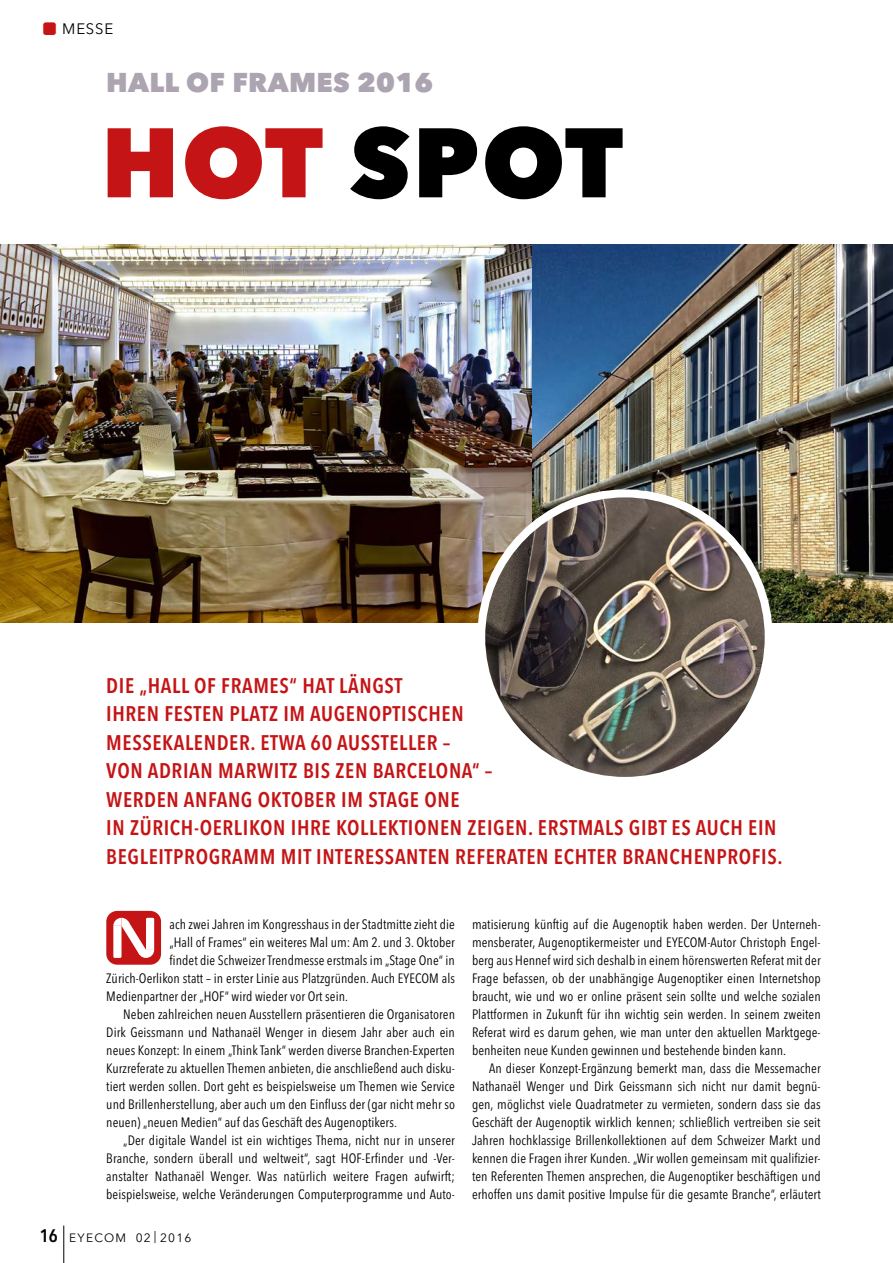
<style>
.page{position:relative;width:893px;height:1263px;background:#fff}
.page>*{position:absolute;margin:0;border:0;box-sizing:border-box;transform-origin:0 0}
.t1{font:800 97.5px "Avenir Next LT Pro";letter-spacing:.025em;color:#000}
.t2{font:800 27px "Avenir Next LT Pro";letter-spacing:.01em;color:#aca5b1}
.t3{font:600 condensed 21px/28.5px "Avenir Next LT Pro";letter-spacing:.03em;color:#c51415}
.t4{font:15px "Avenir Next LT Pro";letter-spacing:.05em;color:#000}
.t5{font:condensed 13.5px/18px "Avenir Next LT Pro";letter-spacing:.005em;color:#000;text-align:justify}
.t6{font:12px "Avenir Next LT Pro";letter-spacing:.1em;color:#000}
.s1{color:#c51415}
.s2{font-weight:600;font-stretch:condensed;font-size:18px}
</style>
<div class="page">
<div style="left:106px;top:911px;width:55px;height:54px;background:#c51415;border-radius:11px"></div>
<svg style="left:113px;top:918px;width:41px;height:40px"></svg>
<img style="left:0;top:245px;width:893px;height:378px">
<img style="left:481px;top:493px;width:288px;height:283px">
<div style="left:477px;top:489px;width:296px;height:296px;border:8px solid #fff;border-radius:50%"></div>
<hr style="left:64px;top:1225px;width:1px;height:38px;background:#000">
<p class="t4" style="left:62px;top:20px;width:52px">MESSE</p>
<h2 class="t2" style="left:106px;top:66px;width:329px">HALL OF FRAMES 2016</h2>
<h1 class="t1" style="left:101px;top:103px;width:524px"><span class="s1">Hot</span> Spot</h1>
<h3 class="t3" style="left:106px;top:671px;width:359px">DIE „HALL OF FRAMES“ HAT LÄNGST<br>IHREN FESTEN PLATZ IM AUGENOPTISCHEN<br>MESSEKALENDER. ETWA 60 AUSSTELLER –<br>VON AD RIAN MARWITZ BIS ZEN</h3>
<h3 class="t3" style="left:106px;top:756px;width:678px;text-indent:266px">BARCELONA“ –<br>WERDEN ANFANG OKTOBER IM STAGE ONE<br>IN ZÜRICH-OERLIKON IHRE KOLLEKTIONEN ZEIGEN. ERSTMALS GIBT ES AUCH EIN BEGLEITPROGRAMM MIT INTERESSANTEN REFERATEN ECHTER BRANCHENPROFIS.</h3>
<p class="t5" style="left:170px;top:915px;width:287px">ach zwei Jahren im Kongresshaus in der Stadtmitte zieht die</p>
<p class="t5" style="left:170px;top:933px;width:287px">„Hall of Frames“ ein weiteres Mal um: Am 2. und 3. Oktober</p>
<p class="t5" style="left:170px;top:951px;width:287px">findet die Schweizer Trendmesse erstmals im „Stage One“ in</p>
<p class="t5" style="left:106px;top:969px;width:350px">Zürich-Oerlikon statt – in erster Linie aus Platzgründen. Auch EYECOM als</p>
<p class="t5" style="left:106px;top:987px;width:243px">Medienpartner der „HOF“ wird wieder vor Ort sein.</p>
<p class="t5" style="left:123px;top:1005px;width:333px">Neben zahlreichen neuen Ausstellern präsentieren die Organisatoren</p>
<p class="t5" style="left:106px;top:1023px;width:350px">Dirk Geissmann und Nathanaël Wenger in diesem Jahr aber auch ein</p>
<p class="t5" style="left:106px;top:1041px;width:350px">neues Konzept: In einem „Think Tank“ werden diverse Branchen-Experten</p>
<p class="t5" style="left:106px;top:1059px;width:350px">Kurzreferate zu aktuellen Themen anbieten, die anschließend auch disku-</p>
<p class="t5" style="left:106px;top:1077px;width:350px">tiert werden sollen. Dort geht es beispielsweise um Themen wie Service</p>
<p class="t5" style="left:106px;top:1095px;width:350px">und Brillenherstellung, aber auch um den Einfluss der (gar nicht mehr so</p>
<p class="t5" style="left:106px;top:1113px;width:292px">neuen) „neuen Medien“ auf das Geschäft des Augenoptikers.</p>
<p class="t5" style="left:123px;top:1131px;width:333px">„Der digitale Wandel ist ein wichtiges Thema, nicht nur in unserer</p>
<p class="t5" style="left:106px;top:1149px;width:350px">Branche, sondern überall und weltweit“, sagt HOF-Erfinder und -Ver-</p>
<p class="t5" style="left:106px;top:1167px;width:350px">anstalter Nathanaël Wenger. Was natürlich weitere Fragen aufwirft;</p>
<p class="t5" style="left:106px;top:1185px;width:350px">beispielsweise, welche Veränderungen Computerprogramme und Auto-</p>
<p class="t6" style="left:40px;top:1230px;width:153px"><span class="s2">16</span> EYECOM 02 | 2016</p>
<p class="t5" style="left:472px;top:915px;width:350px">matisierung künftig auf die Augenoptik haben werden. Der Unterneh&shy;mensberater, Augenoptikermeister und EYECOM-Autor Christoph Engel&shy;berg aus Hennef wird sich deshalb in einem hörenswerten Referat mit der Frage befassen, ob der unabhängige Augenoptiker einen Internetshop braucht, wie und wo er online präsent sein sollte und welche sozialen Plattformen in Zukunft für ihn wichtig sein werden. In seinem zweiten Referat wird es darum gehen, wie man unter den aktuellen Marktgege&shy;benheiten neue Kunden gewinnen und bestehende binden kann.</p>
<p class="t5" style="left:472px;top:1059px;width:350px;text-indent:17px">An dieser Konzept-Ergänzung bemerkt man, dass die Messemacher Nathanaël Wenger und Dirk Geissmann sich nicht nur damit begnü&shy;gen, möglichst viele Quadratmeter zu vermieten, sondern dass sie das Geschäft der Augenoptik wirklich kennen; schließlich vertreiben sie seit Jahren hochklassige Brillenkollektionen auf dem Schweizer Markt und kennen die Fragen ihrer Kunden. „Wir wollen gemeinsam mit qualifizier&shy;ten Referenten Themen ansprechen, die Augenoptiker beschäftigen und erhoffen uns damit positive Impulse für die gesamte Branche“, erläutert</p>
</div>
